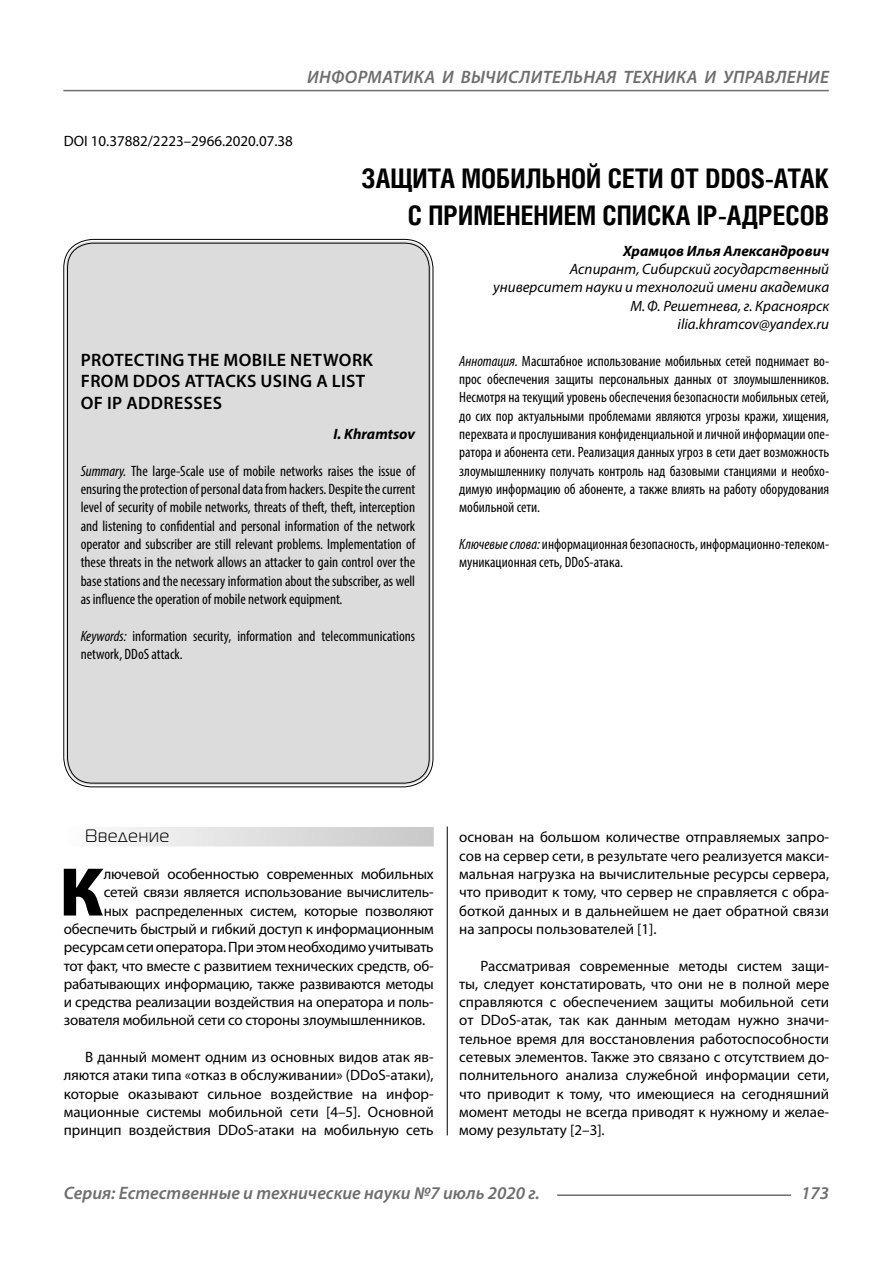
<style>
.page{position:relative;width:893px;height:1263px;background:#fff}
.page>*{position:absolute;margin:0;border:0;box-sizing:border-box;transform-origin:0 0}
.Bukvica{font:900 69.3px "Myriad Pro";color:#000}
.Header{font:700 27px/37.5px "Helios Cond C";color:#000;text-align:right}
.t1{font:italic 600 18px "Myriad Pro";color:#6e6e6e}
.Header-eng{font:600 18px/21.6px "Myriad Pro";letter-spacing:.02em;color:#000}
.Subheader{font:18px "Magistral C";letter-spacing:.05em;color:#000}
.Normal{font:15px/18.3px "Myriad Pro";color:#000;text-align:justify}
.Annotation-rus{font:condensed 15px/18.3px "Myriad Pro";color:#000;text-align:justify}
.Annotation-eng{font:condensed 15px/18.3px "Myriad Pro";color:#000;text-align:justify}
.Bukvica-2{font:15px "Myriad Pro";letter-spacing:-.015em;color:#000}
.Author-doc{font:italic 15px/18.3px "Myriad Pro";color:#000;text-align:right}
.DOI{font:15px "Myriad Pro";color:#000}
.Author{font:italic 700 15px "Myriad Pro";color:#000}
.Author-email{font:italic 15px "Myriad Pro";color:#000}
.Author-eng{font:italic 700 15px "Myriad Pro";color:#000}
.s1{font-style:italic}
</style>
<div class="page">
<hr style="left:447px;top:813px;width:1px;height:322px;background:#000">
<div style="left:43px;top:805px;width:786px;height:21px;background:#fff"></div>
<div style="left:64px;top:827px;width:370px;height:19px;background:linear-gradient(to right,#fcfcfc,#c8c8c8)"></div>
<div style="left:66px;top:241px;width:365px;height:544px;background:#dcdcdc;border-radius:27px"></div>
<hr style="left:557px;top:1194px;width:234px;height:2px;background:#6e6e6e">
<hr style="left:63px;top:90px;width:766px;height:1px;background:#6e6e6e">
<p class="t1" style="left:307px;top:66px;width:25px">Информатика</p>
<p class="t1" style="left:442px;top:66px;width:55px">и вычислител</p>
<p class="t1" style="left:573px;top:66px;width:23px">ьная</p>
<p class="t1" style="left:623px;top:66px;width:12px">техника</p>
<p class="t1" style="left:705px;top:66px;width:31px">и управление</p>
<p class="DOI" style="left:64px;top:132px;width:231px">DOI 10.37882/2223–2966.2020.07.38</p>
<p class="Header" style="left:362px;top:159px;width:469px">ЗАЩИТА МОБИЛЬНОЙ СЕТИ ОТ DDОS-АТАК<br>С ПРИМЕНЕНИЕМ СПИСКА IP-АДРЕСОВ</p>
<p class="Author" style="left:623px;top:241px;width:208px">Храмцов Илья Александрович</p>
<p class="Author-doc" style="left:493px;top:260px;width:337px">Аспирант, Сибирский государственный университет науки и технологий имени академика<br>М.Ф. Решетнева, г. Красноярск</p>
<p class="Author-email" style="left:678px;top:315px;width:153px">ilia.khramcov@yandex.ru</p>
<p class="Annotation-rus" style="left:459px;top:351px;width:371px"><span class="s1">Аннотация.</span> Масштабное использование мобильных сетей поднимает во&shy;прос обеспечения защиты персональных данных от злоумышленников.<br>Несмотря на текущий уровень обеспечения безопасности мобильных сетей, до сих пор актуальными проблемами являются угрозы кражи, хищения, перехвата и прослушивания конфиденциальной и личной информации опе&shy;ратора и абонента сети. Реализация данных угроз в сети дает возможность злоумышленнику получать контроль над базовыми станциями и необхо&shy;димую информацию об абоненте, а также влиять на работу оборудования мобильной сети.</p>
<p class="Annotation-rus" style="left:459px;top:535px;width:371px"><span class="s1">Ключевые слова:</span> информационная безопасность, информационно-телеком&shy;муникационная сеть, DDoS-атака.</p>
<p class="Header-eng" style="left:81px;top:348px;width:294px">PROTECTING THE MOBILE NETWORK<br>FROM DDOS ATTACKS USING A LIST<br>OF IP ADDRESSES</p>
<p class="Author-eng" style="left:333px;top:424px;width:83px">I. Khramtsov</p>
<p class="Annotation-eng" style="left:81px;top:461px;width:336px"><span class="s1">Summary.</span> The large-Scale use of mobile networks raises the issue of ensuring the protection of personal data from hackers. Despite the current level of security of mobile networks, threats of theft, theft, interception and listening to confidential and personal information of the network operator and subscriber are still relevant problems. Implementation of these threats in the network allows an attacker to gain control over the base stations and the necessary information about the subscriber, as well as influence the operation of mobile network equipment.</p>
<p class="Annotation-eng" style="left:81px;top:626px;width:336px"><span class="s1">Keywords:</span> information security, information and telecommunications network, DDoS attack.</p>
<p class="Subheader" style="left:85px;top:826px;width:86px">Введение</p>
<p class="Bukvica" style="left:59px;top:846px;width:45px">К</p>
<p class="Bukvica-2" style="left:104px;top:864px;width:331px">лючевой особенностью современных мобильных</p>
<p class="Bukvica-2" style="left:104px;top:883px;width:331px">сетей связи является использование вычислитель-</p>
<p class="Bukvica-2" style="left:104px;top:901px;width:331px">ных распределенных систем, которые позволяют</p>
<p class="Bukvica-2" style="left:64px;top:919px;width:371px">обеспечить быстрый и гибкий доступ к информационным</p>
<p class="Bukvica-2" style="left:64px;top:938px;width:371px">ресурсам сети оператора. При этом необходимо учитывать</p>
<p class="Bukvica-2" style="left:64px;top:956px;width:371px">тот факт, что вместе с развитием технических средств, об-</p>
<p class="Bukvica-2" style="left:64px;top:974px;width:371px">рабатывающих информацию, также развиваются методы</p>
<p class="Bukvica-2" style="left:64px;top:993px;width:371px">и средства реализации воздействия на оператора и поль-</p>
<p class="Bukvica-2" style="left:64px;top:1011px;width:363px">зователя мобильной сети со стороны злоумышленников.</p>
<p class="Normal" style="left:64px;top:1048px;width:371px;text-indent:21px">В данный момент одним из основных видов атак яв&shy;ляются атаки типа «отказ в обслуживании» (DDoS-атаки), которые оказывают сильное воздействие на инфор&shy;мационные системы мобильной сети [4–5]. Основной принцип воздействия DDoS-атаки на мобильную сеть</p>
<p class="Normal" style="left:459px;top:828px;width:371px">основан на большом количестве отправляемых запро&shy;сов на сервер сети, в результате чего реализуется макси&shy;мальная нагрузка на вычислительные ресурсы сервера, что приводит к тому, что сервер не справляется с обра&shy;боткой данных и в дальнейшем не дает обратной связи на запросы пользователей [1].</p>
<p class="Normal" style="left:459px;top:956px;width:371px;text-indent:21px">Рассматривая современные методы систем защи&shy;ты, следует констатировать, что они не в полной мере справляются с обеспечением защиты мобильной сети от DDoS-атак, так как данным методам нужно значи&shy;тельное время для восстановления работоспособности сетевых элементов. Также это связано с отсутствием до&shy;полнительного анализа служебной информации сети, что приводит к тому, что имеющиеся на сегодняшний момент методы не всегда приводят к нужному и желае&shy;мому результату [2–3].</p>
<p class="t1" style="left:64px;top:1182px;width:478px">Серия: Естественные и технические науки №7 июль 2020 г.</p>
<p class="t1" style="left:801px;top:1182px;width:30px">173</p>
</div>
